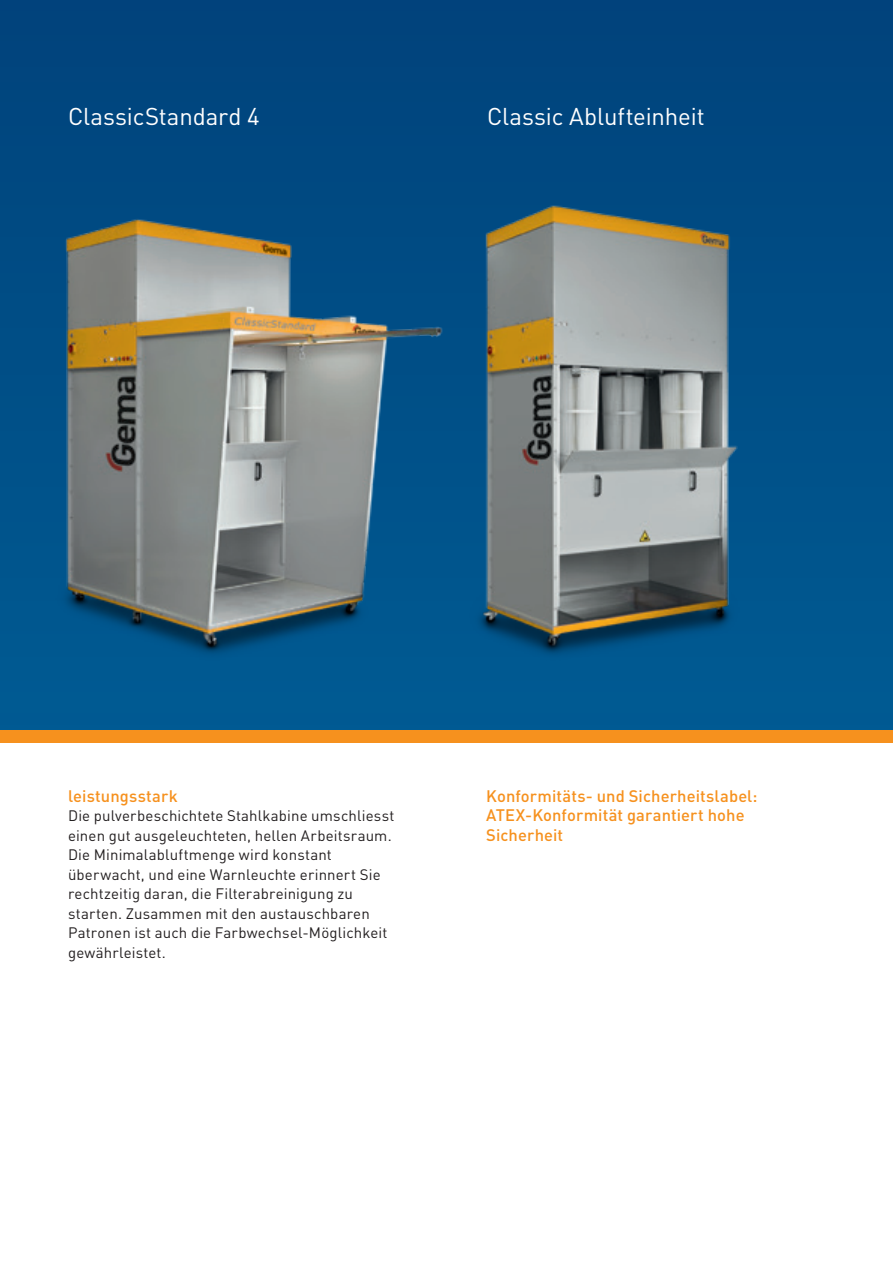
<style>
.page{position:relative;width:893px;height:1263px;background:#fff}
.page>*{position:absolute;margin:0;border:0;box-sizing:border-box;transform-origin:0 0}
.t1{font:24px "DIN Pro";letter-spacing:-.005em;color:#fff}
.t2{font:500 16.5px/19.5px "DIN Pro";letter-spacing:.005em;color:#f6911e}
.t3{font:15px/19.5px "DIN Pro";letter-spacing:.01em;color:#231f20}
</style>
<div class="page">
<div style="left:0;top:0;width:893px;height:737px;background:linear-gradient(to bottom,#00427b,#005b93)"></div>
<div style="left:0;top:730px;width:893px;height:13px;background:#f6911e"></div>
<img style="left:460px;top:197px;width:296px;height:468px">
<img style="left:51px;top:211px;width:406px;height:460px">
<h1 class="t1" style="left:68px;top:97px;width:193px">ClassicStandard 4</h1>
<h1 class="t1" style="left:487px;top:97px;width:219px">Classic Ablufteinheit</h1>
<p class="t2" style="left:68px;top:784px;width:111px">leistungsstark</p>
<p class="t3" style="left:68px;top:804px;width:328px">Die pulverbeschichtete Stahlkabine umschliesst einen gut ausgeleuchteten, hellen Arbeitsraum.<br>Die Minimalabluftmenge wird konstant überwacht, und eine Warnleuchte erinnert Sie rechtzeitig daran, die Filterabreinigung zu starten. Zusammen mit den austauschbaren Patronen ist auch die Farbwechsel-Möglichkeit gewährleistet.</p>
<p class="t2" style="left:486px;top:784px;width:273px">Konformitäts- und Sicherheitslabel:<br>ATEX-Konformität garantiert hohe<br>Sicherheit</p>
</div>
